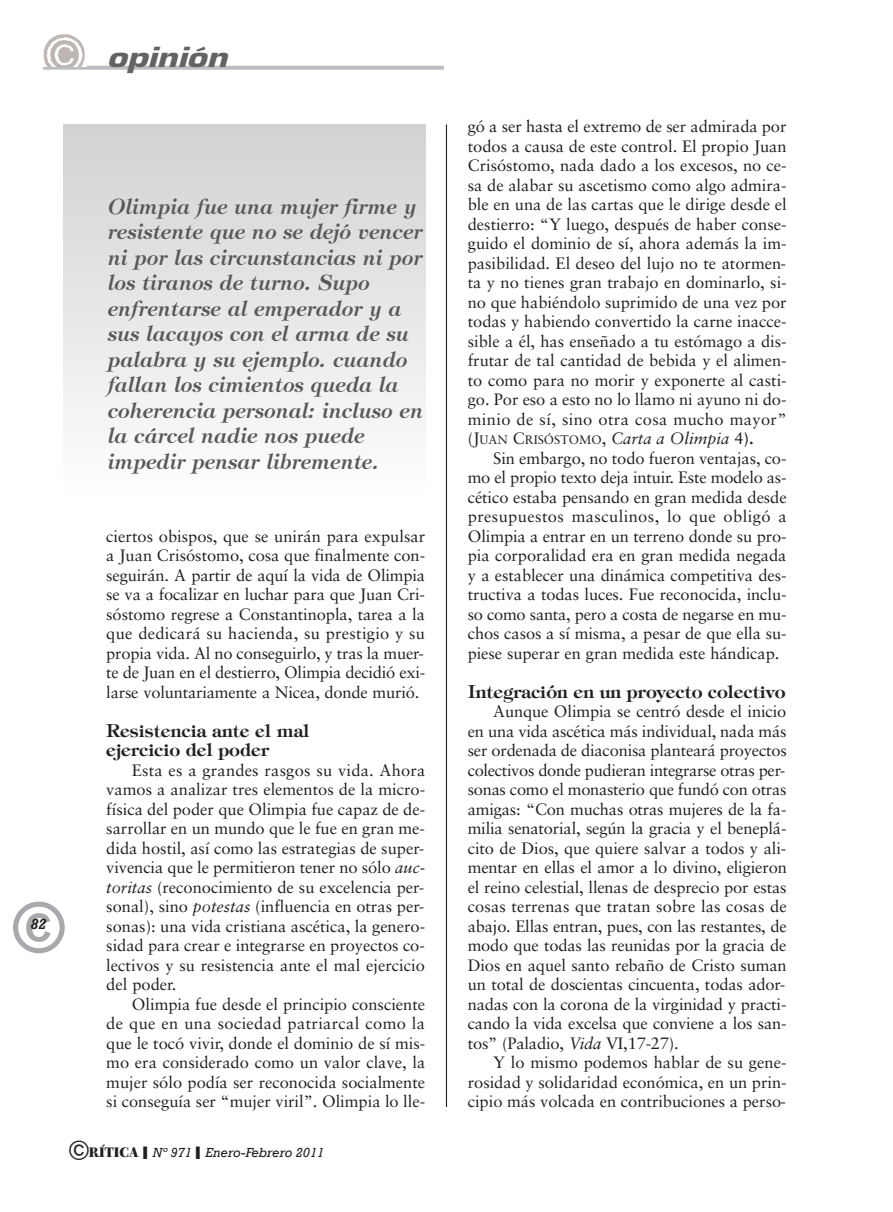
<style>
.page{position:relative;width:893px;height:1212px;background:#fff}
.page>*{position:absolute;margin:0;border:0;box-sizing:border-box;transform-origin:0 0}
.t1{font:700 69px "Rockwell";color:#a8a9ad}
.t2{font:italic 700 27px "Eurostile";letter-spacing:.005em;color:#636366;scale:1.25 1}
.t3{font:italic 600 21px/25.5px "Tiffany";color:#57585a}
.t4{font:600 18px/19.5px "Tiffany";color:#231f20}
.t5{font:16.5px/19.5px "Sabon";color:#231f20;text-align:justify}
.t6{font:16.5px "Sabon";letter-spacing:.025em;color:#231f20}
.t7{font:16.5px "Sabon";letter-spacing:-.02em;color:#231f20}
.t8{font:16.5px "Sabon";letter-spacing:.02em;color:#231f20}
.t9{font:italic 16.5px "Sabon";color:#231f20}
.t10{font:italic 700 15px "Rockwell";color:#231f20}
.t11{font:italic 13.5px "Rockwell";color:#231f20}
.s1{font-style:italic}
.s2{font-family:"Helvetica";font-style:normal;font-size:27px}
.s3{font-family:"Bodoni Old Face BE";font-weight:700;font-style:normal}
.s4{font-style:normal}
.s5{font-style:normal;font-size:12.3px}
.s6{font-weight:700;font-style:normal}
</style>
<div class="page">
<img style="left:43px;top:34px;width:42px;height:32px">
<svg style="left:43px;top:66px;width:401px;height:4px;background:#c2c2c5"></svg>
<div style="left:64px;top:124px;width:361px;height:372px;background:linear-gradient(to bottom,#d0d1d4,#fdfdfe)"></div>
<hr style="left:446px;top:124px;width:1px;height:983px;background:#231f20">
<p class="t2" style="left:107px;top:47px;width:98px">opinión</p>
<p class="t1" style="left:13px;top:884px;width:53px">©</p>
<p class="t10" style="left:30px;top:915px;width:18px">82</p>
<p class="t3" style="left:108px;top:194px;width:317px">Olimpia fue una mujer firme y resistente que no se dejó vencer ni por las circunstancias ni por los tiranos de turno. Supo enfrentarse al emperador y a sus lacayos con el arma de su palabra y su ejemplo. cuando fallan los cimientos queda la coherencia personal: incluso en la cárcel nadie nos puede impedir pensar libremente.</p>
<p class="t5" style="left:106px;top:527px;width:320px">ciertos obispos, que se unirán para expulsar a Juan Crisóstomo, cosa que finalmente con&shy;seguirán. A partir de aquí la vida de Olimpia se va a focalizar en luchar para que Juan Cri&shy;sóstomo regrese a Constantinopla, tarea a la que dedicará su hacienda, su prestigio y su propia vida. Al no conseguirlo, y tras la muer&shy;te de Juan en el destierro, Olimpia decidió exi&shy;larse voluntariamente a Nicea, donde murió.</p>
<p class="t4" style="left:106px;top:721px;width:205px">Resistencia ante el mal ejercicio del poder</p>
<p class="t5" style="left:132px;top:761px;width:295px">Esta es a grandes rasgos su vida. Ahora</p>
<p class="t5" style="left:106px;top:781px;width:320px">vamos a analizar tres elementos de la micro-</p>
<p class="t5" style="left:106px;top:800px;width:320px">física del poder que Olimpia fue capaz de de-</p>
<p class="t5" style="left:106px;top:820px;width:320px">sarrollar en un mundo que le fue en gran me-</p>
<p class="t5" style="left:106px;top:839px;width:320px">dida hostil, así como las estrategias de super-</p>
<p class="t5" style="left:106px;top:859px;width:320px">vivencia que le permitieron tener no sólo <span class="s1">auc-</span></p>
<p class="t5" style="left:106px;top:878px;width:319px"><span class="s1">toritas</span> (reconocimiento de su excelencia per-</p>
<p class="t5" style="left:106px;top:898px;width:320px">sonal), sino <span class="s1">potestas</span> (influencia en otras per-</p>
<p class="t5" style="left:106px;top:917px;width:320px">sonas): una vida cristiana ascética, la genero-</p>
<p class="t5" style="left:106px;top:937px;width:320px">sidad para crear e integrarse en proyectos co-</p>
<p class="t5" style="left:106px;top:956px;width:320px">lectivos y su resistencia ante el mal ejercicio</p>
<p class="t5" style="left:106px;top:976px;width:72px">del poder.</p>
<p class="t5" style="left:132px;top:995px;width:295px">Olimpia fue desde el principio consciente</p>
<p class="t8" style="left:106px;top:1016px;width:320px">de que en una sociedad patriarcal como la</p>
<p class="t5" style="left:106px;top:1034px;width:320px">que le tocó vivir, donde el dominio de sí mis-</p>
<p class="t5" style="left:106px;top:1054px;width:320px">mo era considerado como un valor clave, la</p>
<p class="t5" style="left:106px;top:1073px;width:320px">mujer sólo podía ser reconocida socialmente</p>
<p class="t5" style="left:106px;top:1093px;width:320px">si conseguía ser “mujer viril”. Olimpia lo lle-</p>
<p class="t11" style="left:69px;top:1144px;width:257px"><span class="s2">©</span><span class="s3">RÍTICA</span> ❙ Nº 971 ❙ Enero-Febrero 2011</p>
<p class="t5" style="left:468px;top:118px;width:320px">gó a ser hasta el extremo de ser admirada por</p>
<p class="t5" style="left:468px;top:137px;width:320px">todos a causa de este control. El propio Juan</p>
<p class="t5" style="left:468px;top:157px;width:320px">Crisóstomo, nada dado a los excesos, no ce-</p>
<p class="t5" style="left:468px;top:176px;width:320px">sa de alabar su ascetismo como algo admira-</p>
<p class="t5" style="left:468px;top:196px;width:320px">ble en una de las cartas que le dirige desde el</p>
<p class="t5" style="left:468px;top:215px;width:320px">destierro: “Y luego, después de haber conse-</p>
<p class="t5" style="left:468px;top:235px;width:320px">guido el dominio de sí, ahora además la im-</p>
<p class="t5" style="left:468px;top:254px;width:320px">pasibilidad. El deseo del lujo no te atormen-</p>
<p class="t5" style="left:468px;top:274px;width:320px">ta y no tienes gran trabajo en dominarlo, si-</p>
<p class="t5" style="left:468px;top:293px;width:320px">no que habiéndolo suprimido de una vez por</p>
<p class="t5" style="left:468px;top:313px;width:320px">todas y habiendo convertido la carne inacce-</p>
<p class="t5" style="left:468px;top:332px;width:320px">sible a él, has enseñado a tu estómago a dis-</p>
<p class="t5" style="left:468px;top:352px;width:320px">frutar de tal cantidad de bebida y el alimen-</p>
<p class="t5" style="left:468px;top:371px;width:320px">to como para no morir y exponerte al casti-</p>
<p class="t5" style="left:468px;top:391px;width:320px">go. Por eso a esto no lo llamo ni ayuno ni do-</p>
<p class="t6" style="left:468px;top:412px;width:320px">minio de sí, sino otra cosa mucho mayor”</p>
<p class="t9" style="left:468px;top:431px;width:287px"><span class="s4">(J</span><span class="s5">UAN</span> <span class="s4">C</span><span class="s5">RISÓSTOMO</span><span class="s4">,</span> Carta a Olimpia <span class="s4">4</span><span class="s6">).</span></p>
<p class="t5" style="left:493px;top:449px;width:295px">Sin embargo, no todo fueron ventajas, co-</p>
<p class="t5" style="left:468px;top:469px;width:320px">mo el propio texto deja intuir. Este modelo as-</p>
<p class="t5" style="left:468px;top:488px;width:320px">cético estaba pensando en gran medida desde</p>
<p class="t6" style="left:468px;top:509px;width:320px">presupuestos masculinos, lo que obligó a</p>
<p class="t5" style="left:468px;top:527px;width:320px">Olimpia a entrar en un terreno donde su pro-</p>
<p class="t5" style="left:468px;top:547px;width:320px">pia corporalidad era en gran medida negada</p>
<p class="t5" style="left:468px;top:566px;width:320px">y a establecer una dinámica competitiva des-</p>
<p class="t5" style="left:468px;top:586px;width:320px">tructiva a todas luces. Fue reconocida, inclu-</p>
<p class="t5" style="left:468px;top:605px;width:320px">so como santa, pero a costa de negarse en mu-</p>
<p class="t5" style="left:468px;top:625px;width:320px">chos casos a sí misma, a pesar de que ella su-</p>
<p class="t5" style="left:468px;top:644px;width:313px">piese superar en gran medida este hándicap.</p>
<p class="t4" style="left:468px;top:682px;width:320px">Integración en un proyecto colectivo</p>
<p class="t5" style="left:493px;top:703px;width:295px">Aunque Olimpia se centró desde el inicio</p>
<p class="t5" style="left:468px;top:722px;width:320px">en una vida ascética más individual, nada más</p>
<p class="t5" style="left:468px;top:742px;width:321px">ser ordenada de diaconisa planteará proyectos</p>
<p class="t7" style="left:468px;top:763px;width:319px">colectivos donde pudieran integrarse otras per-</p>
<p class="t5" style="left:468px;top:781px;width:320px">sonas como el monasterio que fundó con otras</p>
<p class="t5" style="left:468px;top:800px;width:320px">amigas: “Con muchas otras mujeres de la fa-</p>
<p class="t5" style="left:468px;top:820px;width:320px">milia senatorial, según la gracia y el beneplá-</p>
<p class="t5" style="left:468px;top:839px;width:320px">cito de Dios, que quiere salvar a todos y ali-</p>
<p class="t5" style="left:468px;top:859px;width:321px">mentar en ellas el amor a lo divino, eligieron</p>
<p class="t5" style="left:468px;top:878px;width:320px">el reino celestial, llenas de desprecio por estas</p>
<p class="t5" style="left:468px;top:898px;width:320px">cosas terrenas que tratan sobre las cosas de</p>
<p class="t5" style="left:468px;top:917px;width:320px">abajo. Ellas entran, pues, con las restantes, de</p>
<p class="t5" style="left:468px;top:937px;width:320px">modo que todas las reunidas por la gracia de</p>
<p class="t5" style="left:468px;top:956px;width:321px">Dios en aquel santo rebaño de Cristo suman</p>
<p class="t5" style="left:468px;top:976px;width:319px">un total de doscientas cincuenta, todas ador-</p>
<p class="t5" style="left:468px;top:995px;width:320px">nadas con la corona de la virginidad y practi-</p>
<p class="t5" style="left:468px;top:1015px;width:320px">cando la vida excelsa que conviene a los san-</p>
<p class="t5" style="left:468px;top:1034px;width:213px">tos” (Paladio, <span class="s1">Vida</span> VI,17-27).</p>
<p class="t5" style="left:493px;top:1054px;width:295px">Y lo mismo podemos hablar de su gene-</p>
<p class="t5" style="left:468px;top:1073px;width:320px">rosidad y solidaridad económica, en un prin-</p>
<p class="t5" style="left:468px;top:1093px;width:320px">cipio más volcada en contribuciones a perso-</p>
</div>
